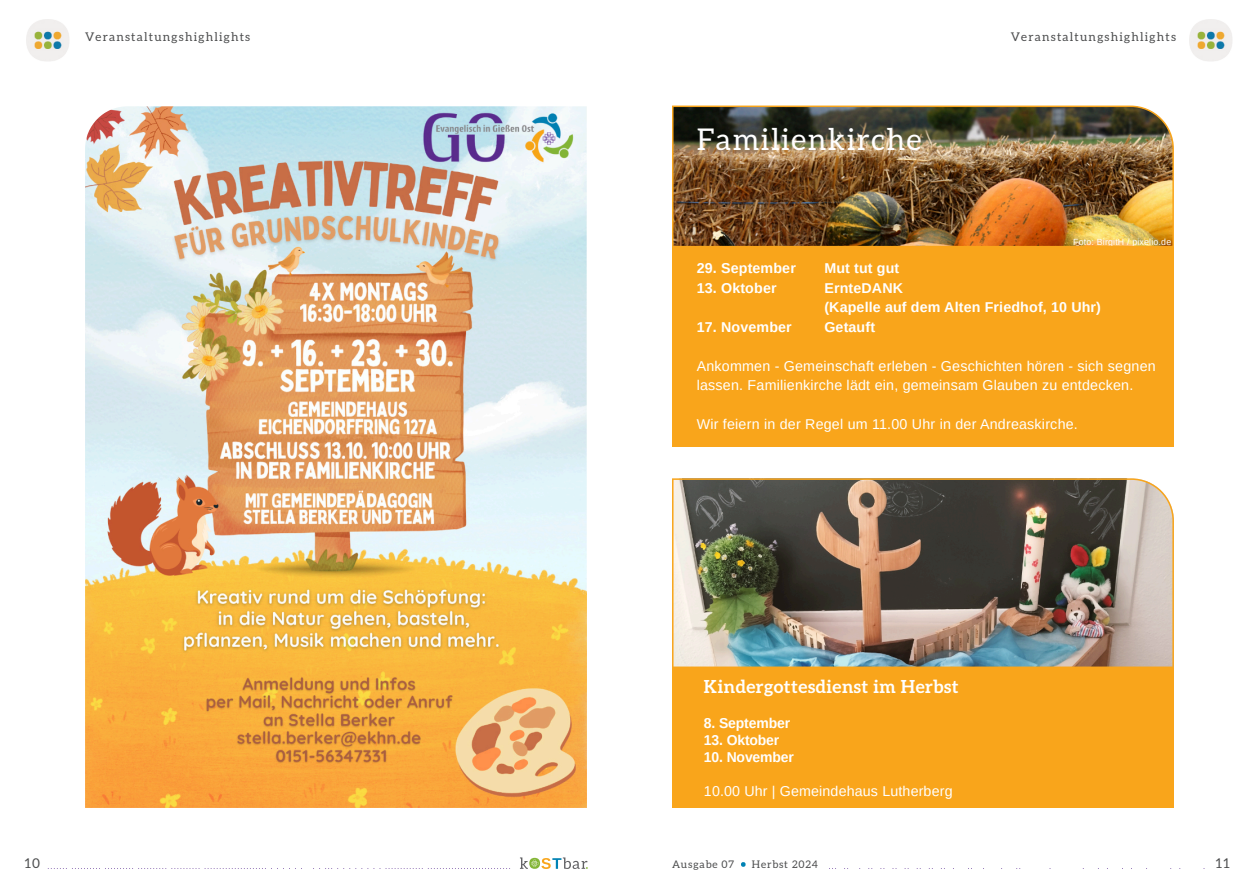
<style>
.page{position:relative;width:1259px;height:893px;background:#fff}
.page>*{position:absolute;margin:0;border:0;box-sizing:border-box;transform-origin:0 0}
.t1{font:30px "Aleo";letter-spacing:.05em;color:#fff}
.t2{font:700 18px "Aleo";letter-spacing:.025em;color:#fff}
.t3{font:14.25px/19.5px "Arimo";letter-spacing:.015em;color:#fff}
.t4{font:700 14.25px/19.5px "Arimo";letter-spacing:.01em;color:#fff}
.t5{font:700 14.25px "Arimo";letter-spacing:-.01em;color:#fff}
.t6{font:13.5px "Aleo";color:#4b4c4d}
.t7{font:12px "Aleo";letter-spacing:.1em;color:#4b4c4d}
.t8{font:10.5px "Aleo";letter-spacing:.08em;color:#4b4c4d}
.t9{font:9px "Arimo";letter-spacing:.02em;color:#fff}
</style>
<div class="page">
<svg style="left:829px;top:868px;width:376px;height:1px"></svg>
<svg style="left:48px;top:868px;width:462px;height:1px"></svg>
<img style="left:1189px;top:19px;width:43px;height:42px">
<img style="left:27px;top:19px;width:42px;height:42px">
<svg style="left:520px;top:857px;width:68px;height:12px"></svg>
<svg style="left:741px;top:862px;width:4px;height:5px"></svg>
<img style="left:672px;top:478px;width:502px;height:190px">
<div style="left:672px;top:668px;width:502px;height:140px;background:#f9a51b"></div>
<img style="left:85px;top:106px;width:502px;height:702px">
<img style="left:672px;top:105px;width:502px;height:142px">
<div style="left:672px;top:247px;width:502px;height:199px;background:#f9a51b"></div>
<p class="t7" style="left:85px;top:32px;width:167px">Veranstaltungshighlights</p>
<p class="t7" style="left:1010px;top:32px;width:167px">Veranstaltungshighlights</p>
<h1 class="t1" style="left:697px;top:125px;width:226px">Familienkirche</h1>
<p class="t9" style="left:1073px;top:238px;width:100px">Foto: BirgitH / pixelio.de</p>
<p class="t4" style="left:697px;top:260px;width:101px">29. September</p>
<p class="t4" style="left:824px;top:260px;width:77px">Mut tut gut</p>
<p class="t4" style="left:697px;top:279px;width:81px">13. Oktober</p>
<p class="t4" style="left:824px;top:279px;width:278px">ErnteDANK<br>(Kapelle auf dem Alten Friedhof, 10 Uhr)</p>
<p class="t4" style="left:697px;top:318px;width:97px">17. November</p>
<p class="t4" style="left:824px;top:318px;width:52px">Getauft</p>
<p class="t3" style="left:697px;top:357px;width:460px">Ankommen - Gemeinschaft erleben - Geschichten hören - sich segnen lassen. Familienkirche lädt ein, gemeinsam Glauben zu entdecken.</p>
<p class="t3" style="left:697px;top:416px;width:383px">Wir feiern in der Regel um 11.00 Uhr in der Andreaskirche.</p>
<p class="t2" style="left:704px;top:679px;width:256px">Kindergottesdienst im Herbst</p>
<p class="t5" style="left:704px;top:717px;width:88px">8. September</p>
<p class="t5" style="left:704px;top:734px;width:77px">13. Oktober</p>
<p class="t5" style="left:704px;top:751px;width:92px">10. November</p>
<p class="t3" style="left:704px;top:782px;width:250px">10.00 Uhr | Gemeindehaus Lutherberg</p>
<p class="t6" style="left:25px;top:857px;width:17px">10</p>
<p class="t8" style="left:672px;top:859px;width:64px">Ausgabe 07</p>
<p class="t8" style="left:752px;top:859px;width:68px">Herbst 2024</p>
<p class="t6" style="left:1215px;top:857px;width:15px">11</p>
</div>
